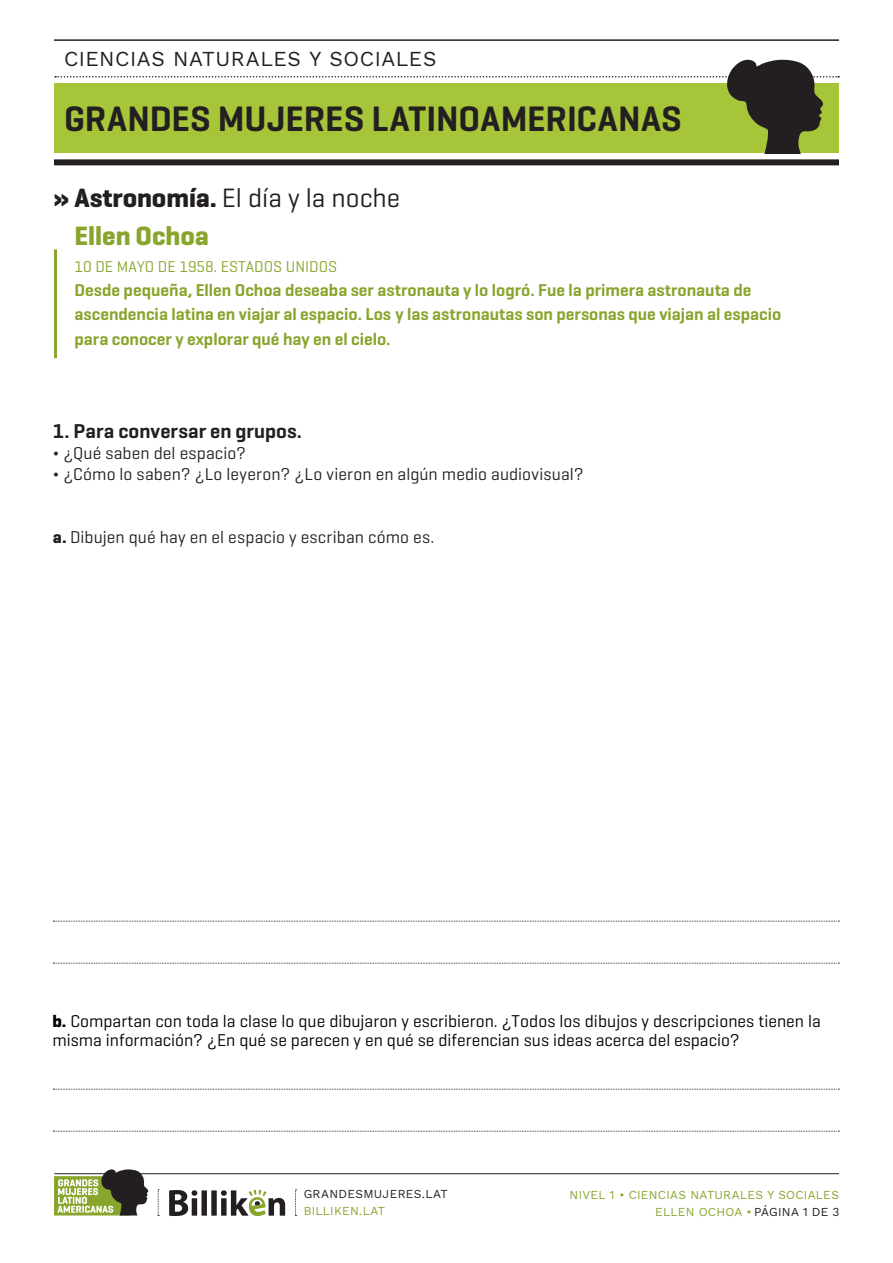
<style>
.page{position:relative;width:893px;height:1263px;background:#fff}
.page>*{position:absolute;margin:0;border:0;box-sizing:border-box;transform-origin:0 0}
.t1{font:600 36px "Geogrotesque";color:#231f20}
.t2{font:27px/37.8px "Geogrotesque";color:#231f20}
.t3{font:21px "Work Sans";letter-spacing:.025em;color:#231f20}
.t4{font:600 20.4px "Geogrotesque";letter-spacing:.005em;color:#231f20}
.t5{font:600 17.4px/24.8px "Geogrotesque";color:#88a52d}
.t6{font:17.4px/19.2px "Geogrotesque";color:#000001}
.t7{font:17.4px/21px "Geogrotesque";letter-spacing:.005em;color:#231f20}
.t8{font:15.9px "Geogrotesque";color:#88a52d}
.t9{font:12px "Work Sans";letter-spacing:.02em;color:#88a52d}
.t10{font:12px "Work Sans";letter-spacing:.025em;color:#231f20}
.s1{font-weight:700}
.s2{font-weight:700;color:#88a52d}
.s3{color:#231f20}
</style>
<div class="page">
<div style="left:54px;top:159px;width:785px;height:6px;background:#231f20"></div>
<hr style="left:54px;top:39px;width:785px;height:2px;background:#231f20">
<svg style="left:55px;top:60px;width:784px;height:93px"></svg>
<hr style="left:54px;top:1173px;width:785px;height:1px;background:#231f20">
<svg style="left:169px;top:1190px;width:116px;height:26px"></svg>
<svg style="left:158px;top:1189px;width:1px;height:27px"></svg>
<svg style="left:295px;top:1189px;width:2px;height:27px"></svg>
<svg style="left:54px;top:1169px;width:95px;height:46px"></svg>
<svg style="left:53px;top:921px;width:786px;height:1px"></svg>
<svg style="left:53px;top:963px;width:786px;height:1px"></svg>
<svg style="left:53px;top:1089px;width:786px;height:1px"></svg>
<svg style="left:53px;top:1131px;width:786px;height:1px"></svg>
<hr style="left:54px;top:249px;width:3px;height:109px;background:#88a52d">
<p class="t3" style="left:64px;top:43px;width:374px">CIENCIAS NATURALES Y SOCIALES</p>
<h1 class="t1" style="left:64px;top:96px;width:619px">GRANDES MUJERES LATINOAMERICANAS</h1>
<h2 class="t2" style="left:75px;top:178px;width:327px;text-indent:-22px"><span class="s1">» Astronomía.</span> El día y la noche<br><span class="s2">Ellen Ochoa</span></h2>
<p class="t8" style="left:75px;top:257px;width:264px">10 DE MAYO DE 1958. ESTADOS UNIDOS</p>
<p class="t5" style="left:75px;top:277px;width:708px">Desde pequeña, Ellen Ochoa deseaba ser astronauta y lo logró. Fue la primera astronauta de ascendencia latina en viajar al espacio. Los y las astronautas son personas que viajan al espacio para conocer y explorar qué hay en el cielo.</p>
<p class="t4" style="left:53px;top:419px;width:251px">1. Para conversar en grupos.</p>
<p class="t7" style="left:53px;top:442px;width:532px">¬ ¿Qué saben del espacio?<br>¬ ¿Cómo lo saben? ¿Lo leyeron? ¿Lo vieron en algún medio audiovisual?</p>
<p class="t7" style="left:53px;top:526px;width:383px"><span class="s1">a.</span> Dibujen qué hay en el espacio y escriban cómo es.</p>
<p class="t6" style="left:52px;top:1010px;width:770px"><span class="s1">b.</span> Compartan con toda la clase lo que dibujaron y escribieron. ¿Todos los dibujos y descripciones tienen la misma información? ¿En qué se parecen y en qué se diferencian sus ideas acerca del espacio?</p>
<p class="t10" style="left:304px;top:1185px;width:146px">GRANDESMUJERES.LAT</p>
<p class="t9" style="left:304px;top:1202px;width:83px">BILLIKEN.LAT</p>
<p class="t9" style="left:570px;top:1185px;width:271px">NIVEL 1 • CIENCIAS NATURALES Y SOCIALES</p>
<p class="t9" style="left:655px;top:1202px;width:186px">ELLEN OCHOA • <span class="s3">PÁGINA 1 DE 3</span></p>
</div>
